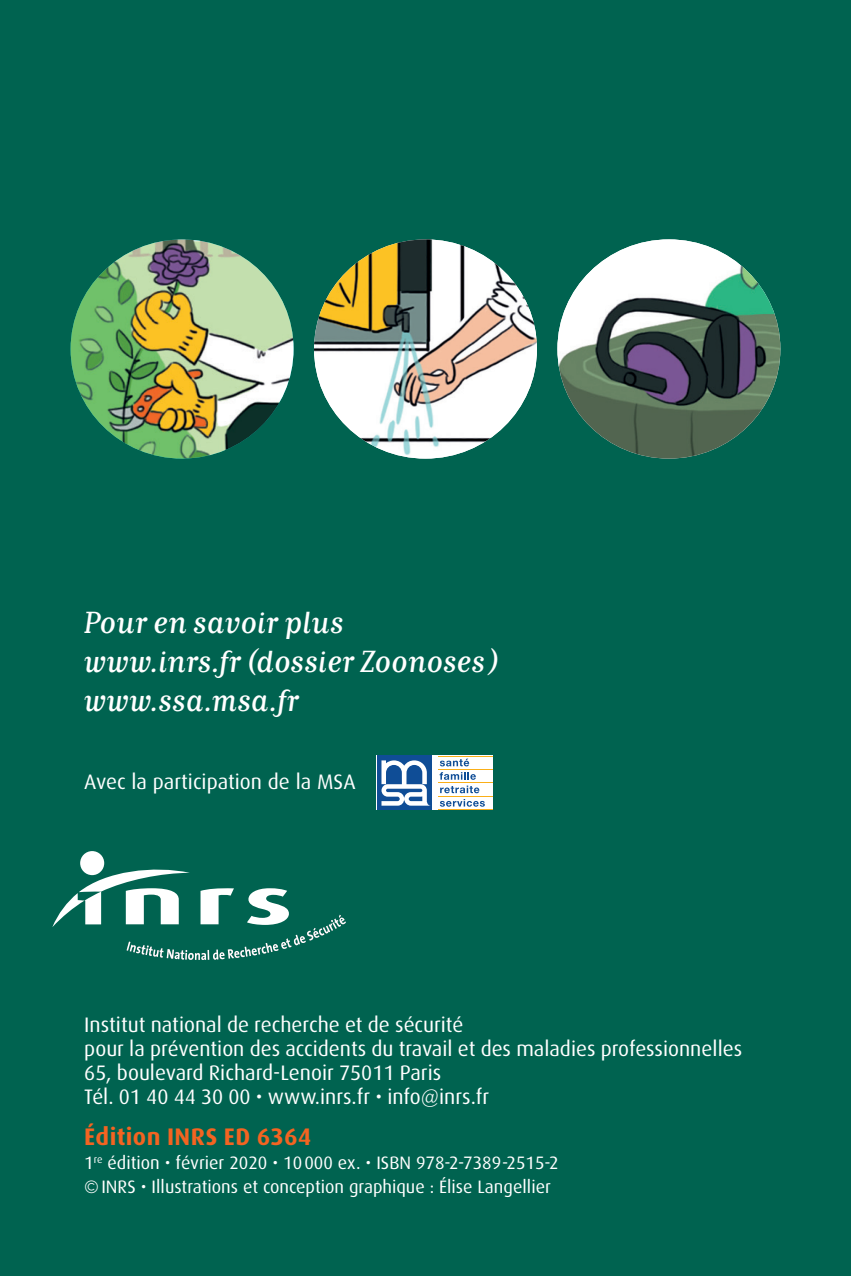
<style>
.page{position:relative;width:851px;height:1276px;background:#fff}
.page>*{position:absolute;margin:0;border:0;box-sizing:border-box;transform-origin:0 0}
.texte_courant{font:italic 30px "Matrix IIOT";letter-spacing:.01em;color:#fff}
.t1{font:700 24px "Dax";letter-spacing:.015em;color:#f36421}
.t2{font:21px/24px "Dax";color:#fff}
.t3{font:18px/24px "Dax";color:#fff}
</style>
<div class="page">
<div style="left:0;top:0;width:850px;height:1276px;background:#006350"></div>
<div style="left:80px;top:851px;width:24px;height:24px;background:#fff;border-radius:50%"></div>
<svg style="left:52px;top:865px;width:294px;height:95px"></svg>
<img style="left:314px;top:239px;width:223px;height:219px">
<img style="left:71px;top:239px;width:222px;height:219px">
<img style="left:557px;top:239px;width:223px;height:219px">
<div style="left:377px;top:756px;width:116px;height:54px;background:#fff"></div>
<svg style="left:440px;top:758px;width:29px;height:8px"></svg>
<svg style="left:439px;top:772px;width:40px;height:21px"></svg>
<svg style="left:440px;top:799px;width:45px;height:7px"></svg>
<hr style="left:438px;top:756px;width:55px;height:1px;background:#faaf18">
<hr style="left:438px;top:769px;width:55px;height:1px;background:#faaf18">
<hr style="left:438px;top:782px;width:55px;height:1px;background:#faaf18">
<hr style="left:438px;top:796px;width:55px;height:1px;background:#faaf18">
<hr style="left:438px;top:809px;width:55px;height:1px;background:#faaf18">
<div style="left:377px;top:756px;width:54px;height:54px;background:#0f4d96"></div>
<svg style="left:381px;top:760px;width:48px;height:45px"></svg>
<p class="texte_courant" style="left:83px;top:604px;width:261px">Pour en savoir plus</p>
<p class="texte_courant" style="left:83px;top:643px;width:416px">www.inrs.fr (dossier Zoonoses )</p>
<p class="texte_courant" style="left:83px;top:682px;width:216px">www.ssa.msa.fr</p>
<p class="t2" style="left:84px;top:770px;width:273px">Avec la participation de la MSA</p>
<p class="t2" style="left:84px;top:1012px;width:659px">Institut national de recherche et de sécurité<br>pour la prévention des accidents du travail et des maladies professionnelles 65, boulevard Richard-Lenoir 75011 Paris<br>Tél. 01 40 44 30 00 • www.inrs.fr • info@inrs.fr</p>
<p class="t1" style="left:84px;top:1123px;width:228px">Édition INRS ED 6364</p>
<p class="t3" style="left:84px;top:1150px;width:476px">1<sup>re</sup> édition • février 2020 • 10000 ex. • ISBN 978-2-7389-2515-2 ©INRS • Illustrations et conception graphique : Élise Langellier</p>
</div>
